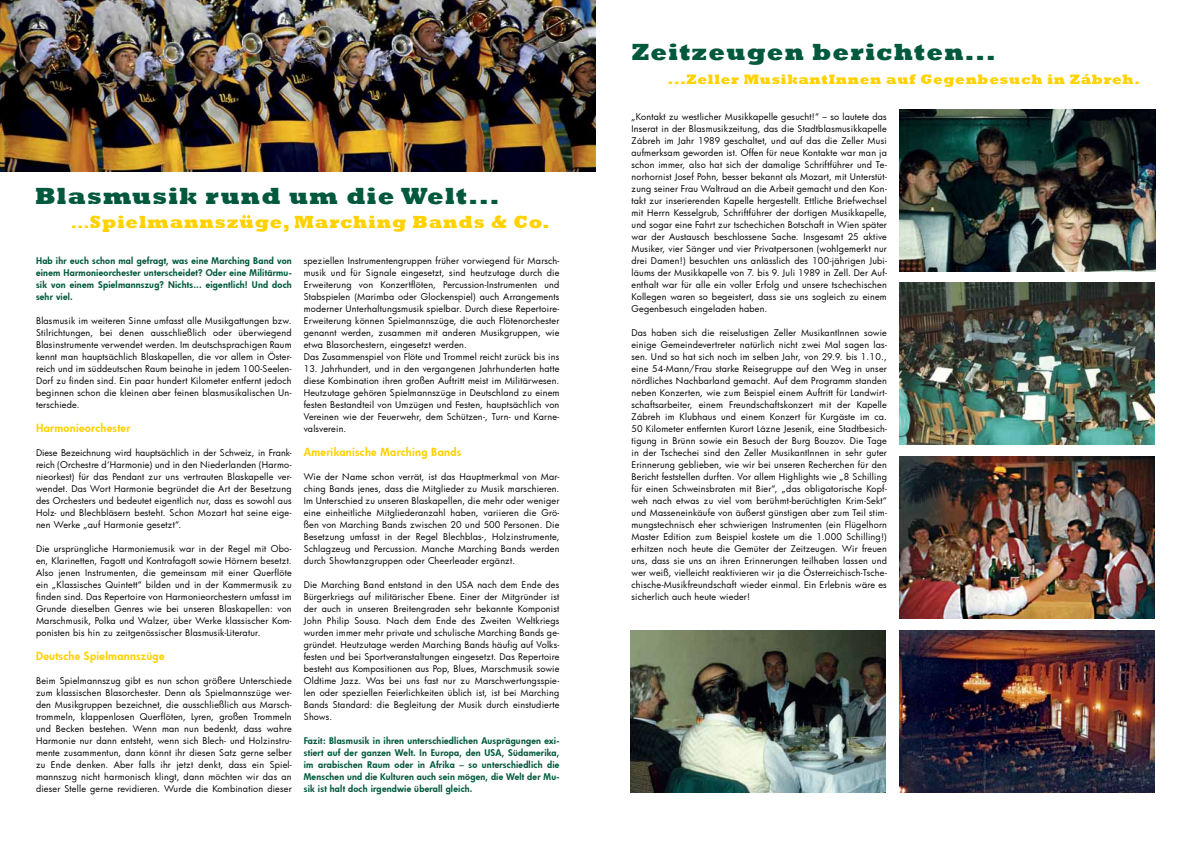
<style>
.page{position:relative;width:1191px;height:842px;background:#fff}
.page>*{position:absolute;margin:0;border:0;box-sizing:border-box;transform-origin:0 0}
.t1{font:800 24px "Rockwell";letter-spacing:.05em;color:#00583d}
.t2{font:800 18px "Rockwell";letter-spacing:.05em;color:#ffd200}
.t3{font:800 14px "Rockwell";letter-spacing:.05em;color:#ffd200}
.t4{font:800 11px "Futura";letter-spacing:.025em;color:#ffd200}
.t5{font:9px/12px "Futura";letter-spacing:.02em;color:#000;text-align:justify}
.t6{font:800 9px/12px "Futura";letter-spacing:.025em;color:#00583d;text-align:justify}
.s1{font-size:14px}
</style>
<div class="page">
<img style="left:0;top:0;width:595px;height:171px">
<img style="left:899px;top:456px;width:256px;height:162px">
<img style="left:899px;top:110px;width:256px;height:162px">
<img style="left:899px;top:630px;width:256px;height:162px">
<img style="left:899px;top:282px;width:256px;height:162px">
<img style="left:630px;top:630px;width:256px;height:162px">
<h1 class="t1" style="left:35px;top:182px;width:466px">Blasmusik rund um die Welt...</h1>
<h2 class="t2" style="left:71px;top:212px;width:480px"><span class="s1">...</span>Spielmannszüge, Marching Bands &amp; Co.</h2>
<p class="t5" style="left:304px;top:255px;width:257px;text-align:left">speziellen Instrumentengruppen früher vorwiegend für Marsch&shy;musik und für Signale eingesetzt, sind heutzutage durch die Erweiterung von Konzertflöten, Percussion-Instrumenten und Stabspielen (Marimba oder Glockenspiel) auch Arrangements moderner Unterhaltungsmusik spielbar. Durch diese Repertoire-Erweiterung können Spielmannszüge, die auch Flötenorchester genannt werden, zusammen mit anderen Musikgruppen, wie etwa Blasorchestern, eingesetzt werden.<br>Das Zusammenspiel von Flöte und Trommel reicht zurück bis ins</p>
<p class="t5" style="left:304px;top:362px;width:257px">13. Jahrhundert, und in den vergangenen Jahrhunderten hatte diese Kombination ihren großen Auftritt meist im Militärwesen.<br>Heutzutage gehören Spielmannszüge in Deutschland zu einem festen Bestandteil von Umzügen und Festen, hauptsächlich von Vereinen wie der Feuerwehr, dem Schützen-, Turn- und Karne&shy;valsverein.</p>
<p class="t4" style="left:304px;top:445px;width:159px">Amerikanische Marching Bands</p>
<p class="t5" style="left:304px;top:471px;width:257px">Wie der Name schon verrät, ist das Hauptmerkmal von Mar&shy;ching Bands jenes, dass die Mitglieder zu Musik marschieren.<br>Im Unterschied zu unseren Blaskapellen, die mehr oder weniger eine einheitliche Mitgliederanzahl haben, variieren die Grö&shy;ßen von Marching Bands zwischen 20 und 500 Personen. Die Besetzung umfasst in der Regel Blechblas-, Holzinstrumente, Schlagzeug und Percussion. Manche Marching Bands werden durch Showtanzgruppen oder Cheerleader ergänzt.</p>
<p class="t5" style="left:304px;top:578px;width:257px">Die Marching Band entstand in den USA nach dem Ende des Bürgerkriegs auf militärischer Ebene. Einer der Mitgründer ist der auch in unseren Breitengraden sehr bekannte Komponist John Philip Sousa. Nach dem Ende des Zweiten Weltkriegs wurden immer mehr private und schulische Marching Bands ge&shy;gründet. Heutzutage werden Marching Bands häufig auf Volks&shy;festen und bei Sportveranstaltungen eingesetzt. Das Repertoire besteht aus Kompositionen aus Pop, Blues, Marschmusik sowie Oldtime Jazz. Was bei uns fast nur zu Marschwertungsspie&shy;len oder speziellen Feierlichkeiten üblich ist, ist bei Marching Bands Standard: die Begleitung der Musik durch einstudierte Shows.</p>
<p class="t6" style="left:304px;top:734px;width:257px">Fazit: Blasmusik in ihren unterschiedlichen Ausprägungen exi&shy;stiert auf der ganzen Welt. In Europa, den USA, Südamerika, im arabischen Raum oder in Afrika – so unterschiedlich die Menschen und die Kulturen auch sein mögen, die Welt der Mu&shy;sik ist halt doch irgendwie überall gleich.</p>
<p class="t6" style="left:36px;top:255px;width:257px">Hab ihr euch schon mal gefragt, was eine Marching Band von einem Harmonieorchester unterscheidet? Oder eine Militärmu&shy;sik von einem Spielmannszug? Nichts... eigentlich! Und doch sehr viel.</p>
<p class="t5" style="left:36px;top:315px;width:257px">Blasmusik im weiteren Sinne umfasst alle Musikgattungen bzw.<br>Stilrichtungen, bei denen ausschließlich oder überwiegend Blasinstrumente verwendet werden. Im deutschsprachigen Raum kennt man hauptsächlich Blaskapellen, die vor allem in Öster&shy;reich und im süddeutschen Raum beinahe in jedem 100-Seelen-Dorf zu finden sind. Ein paar hundert Kilometer entfernt jedoch beginnen schon die kleinen aber feinen blasmusikalischen Un&shy;terschiede.</p>
<p class="t4" style="left:36px;top:421px;width:96px">Harmonieorchester</p>
<p class="t5" style="left:36px;top:447px;width:257px">Diese Bezeichnung wird hauptsächlich in der Schweiz, in Frank&shy;reich (Orchestre d‘Harmonie) und in den Niederlanden (Harmo&shy;nieorkest) für das Pendant zur uns vertrauten Blaskapelle ver&shy;wendet. Das Wort Harmonie begründet die Art der Besetzung des Orchesters und bedeutet eigentlich nur, dass es sowohl aus Holz- und Blechbläsern besteht. Schon Mozart hat seine eige&shy;nen Werke „auf Harmonie gesetzt“.</p>
<p class="t5" style="left:36px;top:542px;width:257px">Die ursprüngliche Harmoniemusik war in der Regel mit Obo&shy;en, Klarinetten, Fagott und Kontrafagott sowie Hörnern besetzt.<br>Also jenen Instrumenten, die gemeinsam mit einer Querflöte ein „Klassisches Quintett“ bilden und in der Kammermusik zu finden sind. Das Repertoire von Harmonieorchestern umfasst im Grunde dieselben Genres wie bei unseren Blaskapellen: von Marschmusik, Polka und Walzer, über Werke klassischer Kom&shy;ponisten bis hin zu zeitgenössischer Blasmusik-Literatur.</p>
<p class="t4" style="left:36px;top:649px;width:130px">Deutsche Spielmannszüge</p>
<p class="t5" style="left:36px;top:675px;width:257px">Beim Spielmannszug gibt es nun schon größere Unterschiede zum klassischen Blasorchester. Denn als Spielmannszüge wer&shy;den Musikgruppen bezeichnet, die ausschließlich aus Marsch&shy;trommeln, klappenlosen Querflöten, Lyren, großen Trommeln und Becken bestehen. Wenn man nun bedenkt, dass wahre Harmonie nur dann entsteht, wenn sich Blech- und Holzinstru&shy;mente zusammentun, dann könnt ihr diesen Satz gerne selber zu Ende denken. Aber falls ihr jetzt denkt, dass ein Spiel&shy;mannszug nicht harmonisch klingt, dann möchten wir das an dieser Stelle gerne revidieren. Wurde die Kombination dieser</p>
<h1 class="t1" style="left:632px;top:38px;width:365px">Zeitzeugen berichten...</h1>
<h3 class="t3" style="left:668px;top:71px;width:473px">...Zeller MusikantInnen auf Gegenbesuch in Zábreh.</h3>
<p class="t5" style="left:631px;top:111px;width:257px">„Kontakt zu westlicher Musikkapelle gesucht!“ – so lautete das Inserat in der Blasmusikzeitung, das die Stadtblasmusikkapelle Zábreh im Jahr 1989 geschaltet, und auf das die Zeller Musi aufmerksam geworden ist. Offen für neue Kontakte war man ja schon immer, also hat sich der damalige Schriftführer und Te&shy;norhornist Josef Pohn, besser bekannt als Mozart, mit Unterstüt&shy;zung seiner Frau Waltraud an die Arbeit gemacht und den Kon&shy;takt zur inserierenden Kapelle hergestellt. Ettliche Briefwechsel mit Herrn Kesselgrub, Schriftführer der dortigen Musikkapelle, und sogar eine Fahrt zur tschechichen Botschaft in Wien später war der Austausch beschlossene Sache. Insgesamt 25 aktive Musiker, vier Sänger und vier Privatpersonen (wohlgemerkt nur drei Damen!) besuchten uns anlässlich des 100-jährigen Jubi&shy;läums der Musikkapelle von 7. bis 9. Juli 1989 in Zell. Der Auf&shy;enthalt war für alle ein voller Erfolg und unsere tschechischen Kollegen waren so begeistert, dass sie uns sogleich zu einem Gegenbesuch eingeladen haben.</p>
<p class="t5" style="left:631px;top:326px;width:257px">Das haben sich die reiselustigen Zeller MusikantInnen sowie einige Gemeindevertreter natürlich nicht zwei Mal sagen las&shy;sen. Und so hat sich noch im selben Jahr, von 29.9. bis 1.10., eine 54-Mann/Frau starke Reisegruppe auf den Weg in unser nördliches Nachbarland gemacht. Auf dem Programm standen neben Konzerten, wie zum Beispiel einem Auftritt für Landwirt&shy;schaftsarbeiter, einem Freundschaftskonzert mit der Kapelle Zábreh im Klubhaus und einem Konzert für Kurgäste im ca.<br>50 Kilometer entfernten Kurort Lázne Jeseník, eine Stadtbesich&shy;tigung in Brünn sowie ein Besuch der Burg Bouzov. Die Tage in der Tschechei sind den Zeller MusikantInnen in sehr guter Erinnerung geblieben, wie wir bei unseren Recherchen für den Bericht feststellen durften. Vor allem Highlights wie „8 Schilling für einen Schweinsbraten mit Bier“, „das obligatorische Kopf&shy;weh nach etwas zu viel vom berühmt-berüchtigten Krim-Sekt“ und Masseneinkäufe von äußerst günstigen aber zum Teil stim&shy;mungstechnisch eher schwierigen Instrumenten (ein Flügelhorn Master Edition zum Beispiel kostete um die 1.000 Schilling!) erhitzen noch heute die Gemüter der Zeitzeugen. Wir freuen uns, dass sie uns an ihren Erinnerungen teilhaben lassen und wer weiß, vielleicht reaktivieren wir ja die Österreichisch-Tsche&shy;chische-Musikfreundschaft wieder einmal. Ein Erlebnis wäre es sicherlich auch heute wieder!</p>
</div>
